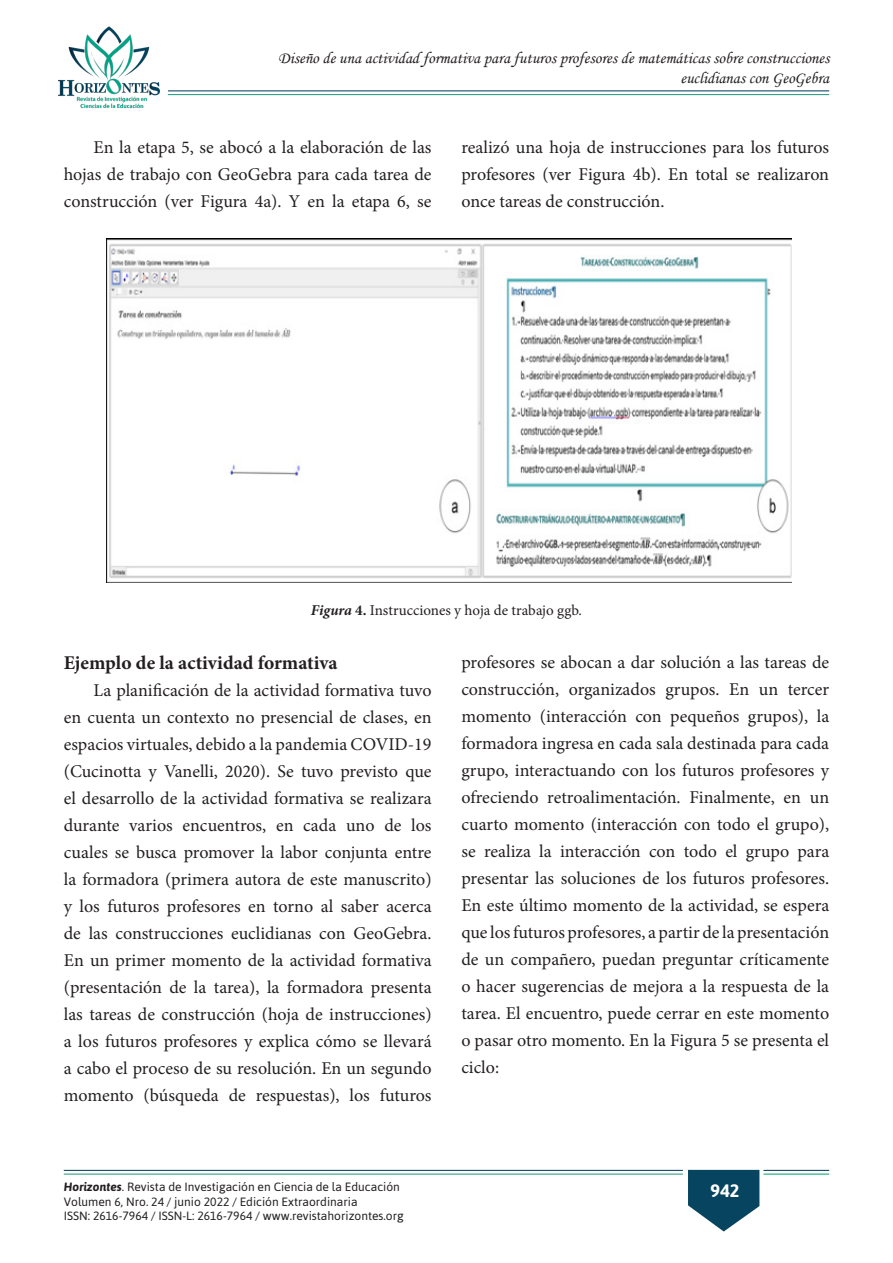
<style>
.page{position:relative;width:893px;height:1263px;background:#fff}
.page>*{position:absolute;margin:0;border:0;box-sizing:border-box;transform-origin:0 0}
.Titulo_Interno{font:700 19.5px "Minion Pro";color:#231f20}
.t1{font:18px/27px "Minion Pro";color:#231f20;text-align:justify}
.t2{font:700 18px "Asap";color:#fff}
.t3{font:16.5px/19.5px "Monotype Corsiva";color:#231f20;text-align:right}
.t4{font:15px "Minion Pro";color:#231f20}
.t5{font:12px/14.4px "Asap";color:#231f20}
.s1{font-weight:700;font-style:italic}
.s2{font-weight:700}
</style>
<div class="page">
<img style="left:58px;top:26px;width:113px;height:83px">
<hr style="left:168px;top:94px;width:661px;height:1px;background:#259c81">
<hr style="left:168px;top:90px;width:661px;height:1px;background:#0a405b">
<svg style="left:688px;top:1170px;width:71px;height:61px"></svg>
<hr style="left:64px;top:1173px;width:619px;height:1px;background:#259c81">
<hr style="left:64px;top:1170px;width:619px;height:1px;background:#0a405b">
<hr style="left:763px;top:1173px;width:66px;height:1px;background:#00a66e">
<hr style="left:763px;top:1170px;width:66px;height:1px;background:#0a405b">
<img style="left:106px;top:238px;width:686px;height:344px">
<p class="t3" style="left:278px;top:49px;width:553px">Diseño de una actividad formativa para futuros profesores de matemáticas sobre construcciones euclidianas con GeoGebra</p>
<p class="t1" style="left:64px;top:134px;width:369px;text-indent:30px">En la etapa 5, se abocó a la elaboración de las hojas de trabajo con GeoGebra para cada tarea de construcción (ver Figura 4a). Y en la etapa 6, se</p>
<p class="t1" style="left:461px;top:134px;width:369px">realizó una hoja de instrucciones para los futuros profesores (ver Figura 4b). En total se realizaron once tareas de construcción.</p>
<p class="t4" style="left:311px;top:600px;width:273px"><span class="s1">Figura</span> <span class="s2">4.</span> Instrucciones y hoja de trabajo ggb.</p>
<p class="Titulo_Interno" style="left:64px;top:649px;width:275px">Ejemplo de la actividad formativa</p>
<p class="t1" style="left:64px;top:677px;width:369px;text-indent:30px">La planificación de la actividad formativa tuvo en cuenta un contexto no presencial de clases, en espacios virtuales, debido a la pandemia COVID-19 (Cucinotta y Vanelli, 2020). Se tuvo previsto que el desarrollo de la actividad formativa se realizara durante varios encuentros, en cada uno de los cuales se busca promover la labor conjunta entre la formadora (primera autora de este manuscrito) y los futuros profesores en torno al saber acerca de las construcciones euclidianas con GeoGebra.<br>En un primer momento de la actividad formativa (presentación de la tarea), la formadora presenta las tareas de construcción (hoja de instrucciones) a los futuros profesores y explica cómo se llevará a cabo el proceso de su resolución. En un segundo momento (búsqueda de respuestas), los futuros</p>
<p class="t1" style="left:461px;top:649px;width:369px">profesores se abocan a dar solución a las tareas de construcción, organizados grupos. En un tercer momento (interacción con pequeños grupos), la formadora ingresa en cada sala destinada para cada grupo, interactuando con los futuros profesores y ofreciendo retroalimentación. Finalmente, en un cuarto momento (interacción con todo el grupo), se realiza la interacción con todo el grupo para presentar las soluciones de los futuros profesores.<br>En este último momento de la actividad, se espera que los futuros profesores, a partir de la presentación de un compañero, puedan preguntar críticamente o hacer sugerencias de mejora a la respuesta de la tarea. El encuentro, puede cerrar en este momento o pasar otro momento. En la Figura 5 se presenta el ciclo:</p>
<p class="t5" style="left:64px;top:1180px;width:341px"><span class="s1">Horizontes</span>. Revista de Investigación en Ciencia de la Educación<br>Volumen 6, Nro. 24 / junio 2022 / Edición Extraordinaria<br>ISSN: 2616-7964 / ISSN-L: 2616-7964 / www.revistahorizontes.org</p>
<p class="t2" style="left:711px;top:1180px;width:30px">942</p>
</div>
